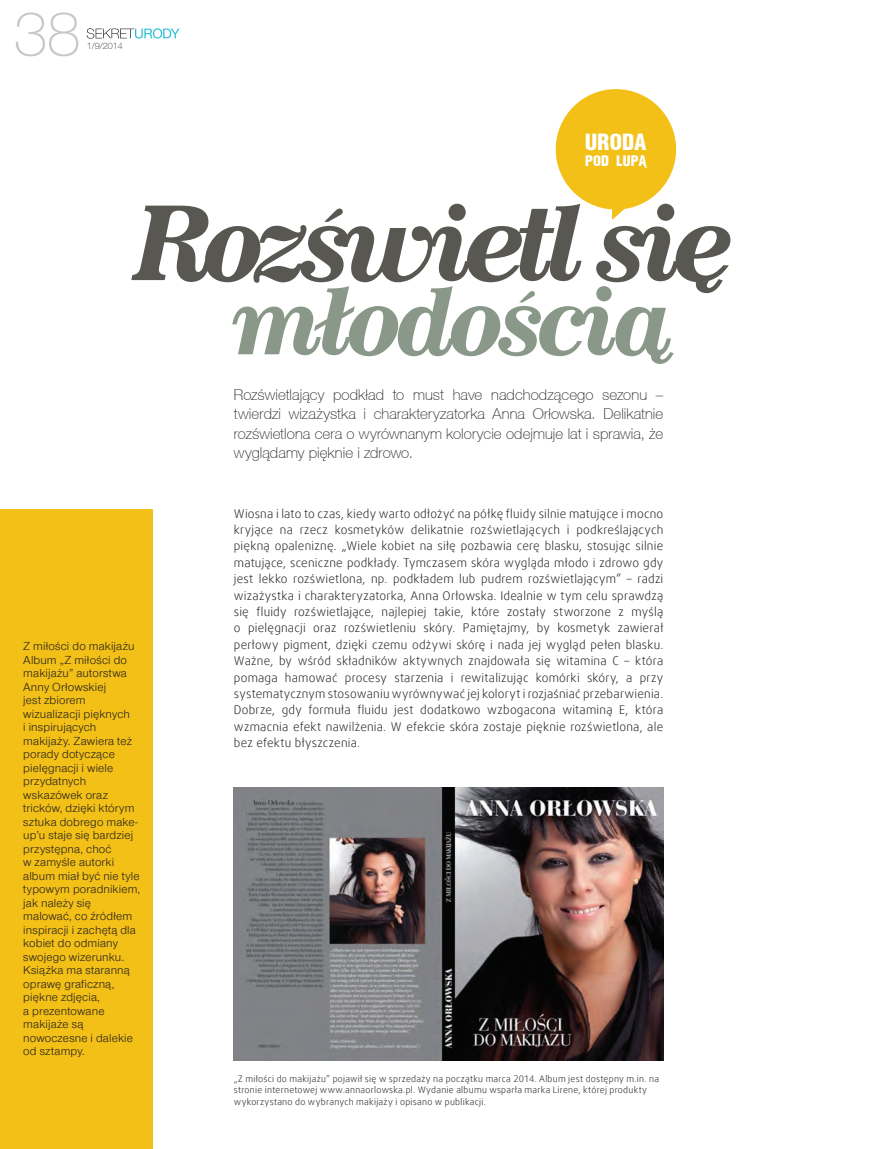
<style>
.page{position:relative;width:893px;height:1149px;background:#fff}
.page>*{position:absolute;margin:0;border:0;box-sizing:border-box;transform-origin:0 0}
.t1{font:italic 700 103.35px "News 702 BT";letter-spacing:-.08em;color:#585752}
.t2{font:italic 700 92.25px "News 702 BT";letter-spacing:-.06em;color:#8a9889}
.t3{font:100 61.5px "Helvetica Neue CE";color:#c7c8ca}
.t4{font:24.45px "Helvetica Condensed Black Se";color:#fff}
.t5{font:15.9px "Helvetica Condensed Black Se";color:#fff}
.t6{font:100 15px/19.5px "Helvetica Neue CE";letter-spacing:.005em;color:#231f20;text-align:justify}
.t7{font:300 12px/16.4px "Daxline Offc Pro";letter-spacing:.015em;color:#231f20;text-align:justify}
.t8{font:12px/13.5px "Nimbus San Nov TEE";letter-spacing:.015em;color:#231f20}
.t9{font:300 9px/11.7px "Daxline Offc Pro";letter-spacing:.03em;color:#231f20}
.t10{font:100 9px "Helvetica Neue CE";color:#231f20}
</style>
<div class="page">
<div style="left:0;top:510px;width:153px;height:638px;background:#f3c017"></div>
<svg style="left:556px;top:89px;width:120px;height:131px"></svg>
<img style="left:234px;top:787px;width:429px;height:272px">
<svg style="left:324px;top:208px;width:19px;height:14px"></svg>
<svg style="left:520px;top:291px;width:15px;height:11px"></svg>
<svg style="left:695px;top:279px;width:28px;height:14px"></svg>
<svg style="left:651px;top:352px;width:23px;height:12px"></svg>
<svg style="left:87px;top:28px;width:93px;height:11px"></svg>
<h3 class="t3" style="left:14px;top:-2px;width:69px">38</h3>
<p class="t10" style="left:87px;top:41px;width:38px">1/9/2014</p>
<h3 class="t4" style="left:585px;top:131px;width:63px">URODA</h3>
<h3 class="t5" style="left:585px;top:154px;width:63px">POD LUPA</h3>
<h1 class="t1" style="left:133px;top:180px;width:602px">Rozswietl sie</h1>
<h2 class="t2" style="left:232px;top:265px;width:443px">młodoscia</h2>
<p class="t6" style="left:234px;top:384px;width:431px">Rozświetlający podkład to must have nadchodzącego sezonu – twierdzi wizażystka i charakteryzatorka Anna Orłowska. Delikatnie rozświetlona cera o wyrównanym kolorycie odejmuje lat i sprawia, że wyglądamy pięknie i zdrowo.</p>
<p class="t8" style="left:23px;top:639px;width:118px">Z miłości do makijażu<br>Album „Z miłości do makijażu” autorstwa<br>Anny Orłowskiej<br>jest zbiorem wizualizacji pięknych<br>i inspirujących makijaży. Zawiera też porady dotyczące pielęgnacji i wiele przydatnych wskazówek oraz tricków, dzięki którym sztuka dobrego make&shy;up’u staje się bardziej przystępna, choć<br>w zamyśle autorki album miał być nie tyle typowym poradnikiem, jak należy się malować, co źródłem inspiracji i zachętą dla kobiet do odmiany swojego wizerunku.<br>Książka ma staranną oprawę graficzną, piękne zdjęcia,<br>a prezentowane makijaże są nowoczesne i dalekie od sztampy.</p>
<p class="t7" style="left:234px;top:505px;width:431px">Wiosna i lato to czas, kiedy warto odłożyć na półkę fluidy silnie matujące i mocno kryjące na rzecz kosmetyków delikatnie rozświetlających i podkreślających piękną opaleniznę. „Wiele kobiet na siłę pozbawia cerę blasku, stosując silnie matujące, sceniczne podkłady. Tymczasem skóra wygląda młodo i zdrowo gdy jest lekko rozświetlona, np. podkładem lub pudrem rozświetlającym” – radzi wizażystka i charakteryzatorka, Anna Orłowska. Idealnie w tym celu sprawdzą się fluidy rozświetlające, najlepiej takie, które zostały stworzone z myślą o pielęgnacji oraz rozświetleniu skóry. Pamiętajmy, by kosmetyk zawierał perłowy pigment, dzięki czemu odżywi skórę i nada jej wygląd pełen blasku.<br>Ważne, by wśród składników aktywnych znajdowała się witamina C – która pomaga hamować procesy starzenia i rewitalizując komórki skóry, a przy systematycznym stosowaniu wyrównywać jej koloryt i rozjaśniać przebarwienia.<br>Dobrze, gdy formuła fluidu jest dodatkowo wzbogacona witaminą E, która wzmacnia efekt nawilżenia. W efekcie skóra zostaje pięknie rozświetlona, ale bez efektu błyszczenia.</p>
<p class="t9" style="left:234px;top:1072px;width:427px">„Z miłości do makijażu” pojawił się w sprzedaży na początku marca 2014. Album jest dostępny m.in. na stronie internetowej www.annaorlowska.pl. Wydanie albumu wsparła marka Lirene, której produkty wykorzystano do wybranych makijaży i opisano w publikacji.</p>
</div>
